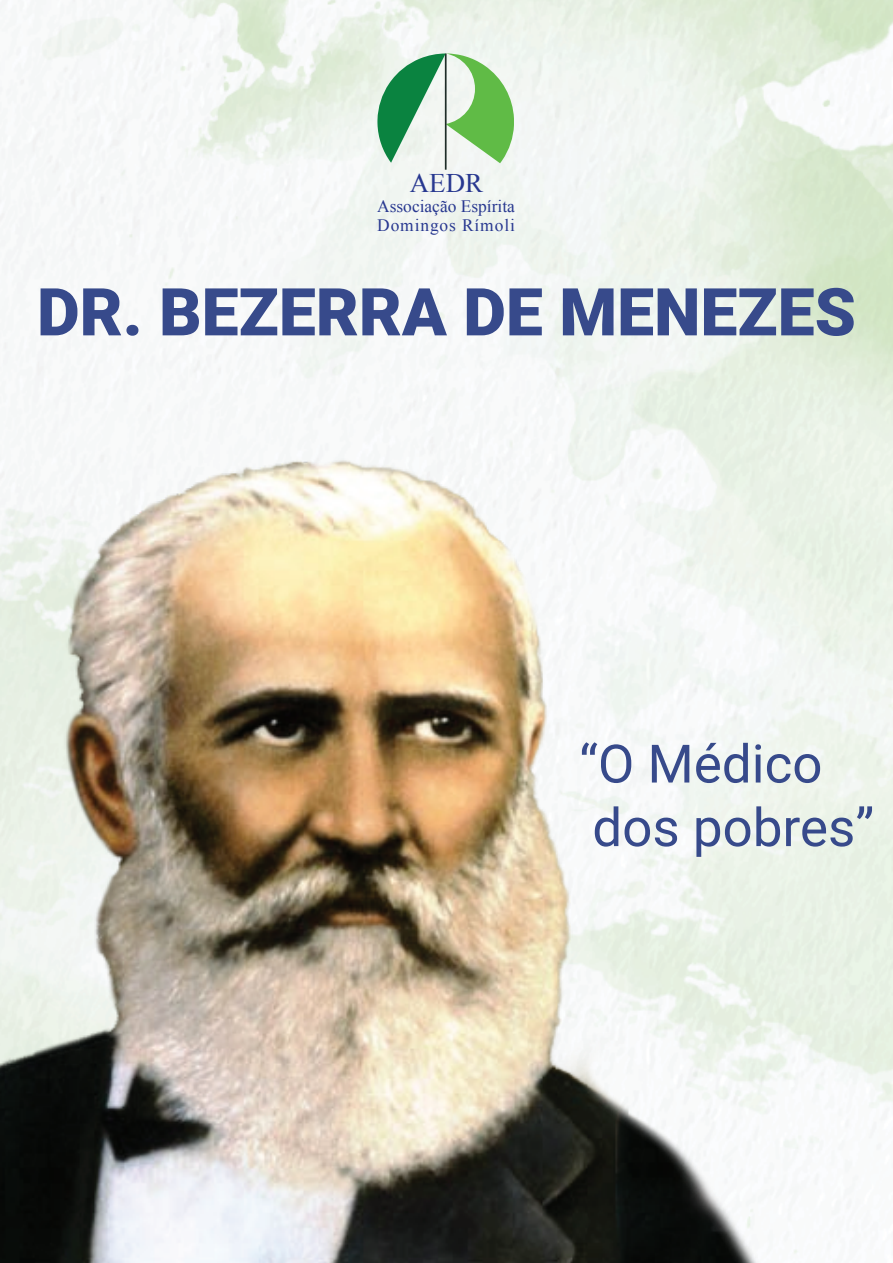
<style>
.page{position:relative;width:893px;height:1263px;background:#fff}
.page>*{position:absolute;margin:0;border:0;box-sizing:border-box;transform-origin:0 0}
.t1{font:900 66px "Roboto";color:#374a8b}
.t2{font:52.95px/63.6px "Roboto";color:#374a8b}
.t3{font:26.85px "Times New Roman";color:#283890}
.t4{font:17.4px/18.9px "Times New Roman";color:#283890}
</style>
<div class="page">
<svg style="left:377px;top:53px;width:137px;height:117px"></svg>
<img style="left:0;top:451px;width:802px;height:812px">
<h3 class="t3" style="left:410px;top:165px;width:75px">AEDR</h3>
<p class="t4" style="left:377px;top:197px;width:139px">Associação Espírita<br>Domingos Rímoli</p>
<h1 class="t1" style="left:37px;top:266px;width:820px">DR. BEZERRA DE MENEZES</h1>
<h2 class="t2" style="left:579px;top:730px;width:296px">“O Médico dos pobres”</h2>
</div>
